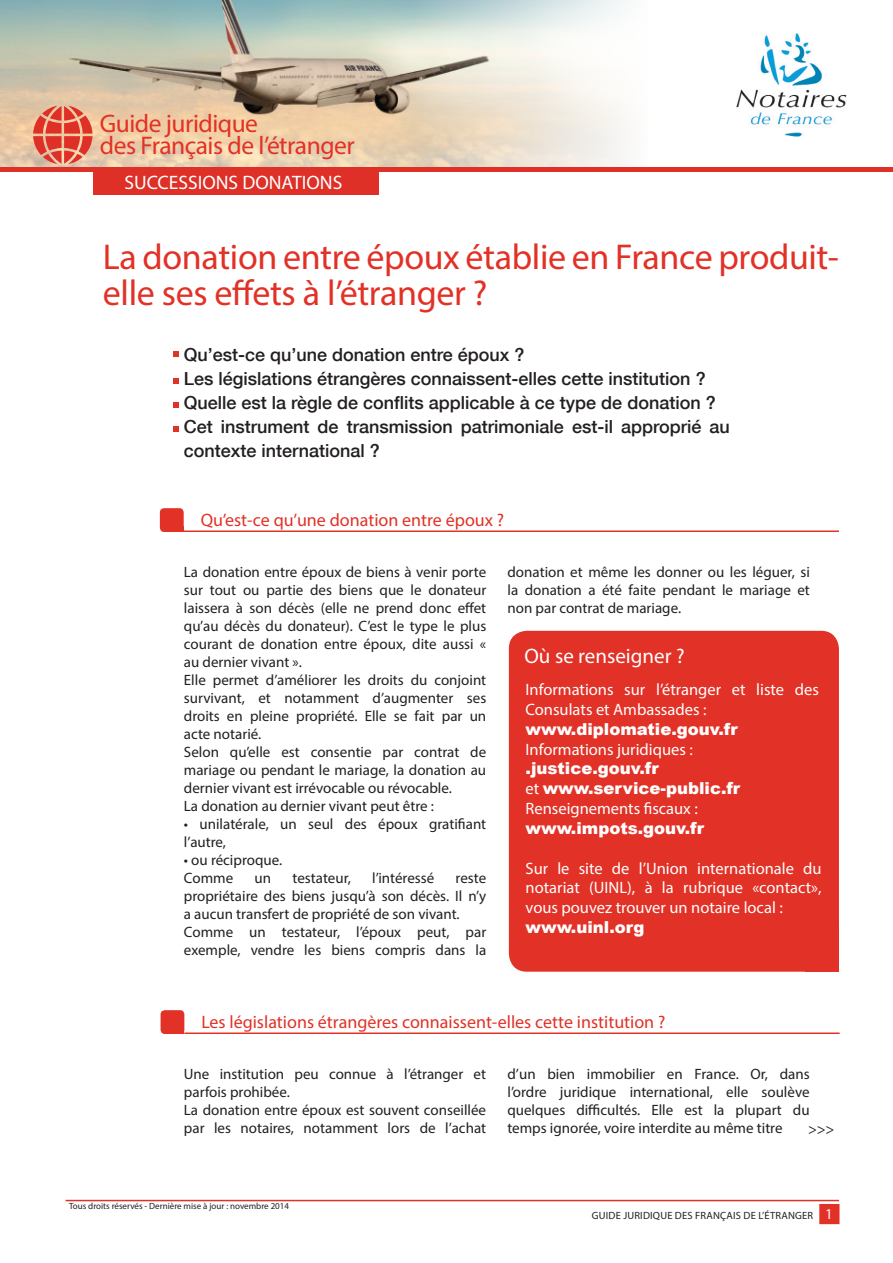
<style>
.page{position:relative;width:893px;height:1263px;background:#fff}
.page>*{position:absolute;margin:0;border:0;box-sizing:border-box;transform-origin:0 0}
.t1{font:36px/36px "Myriad Pro";letter-spacing:-.01em;color:#e23126}
.t2{font:25.5px/22.5px "Myriad Pro";letter-spacing:-.02em;color:#e23126}
.t3{font:21px "Myriad Pro";color:#fff}
.t4{font:19.5px "Myriad Pro";color:#fff}
.t5{font:500 18px/24px "Helvetica Neue";color:#231f20}
.t6{font:18px "Myriad Pro";color:#e23126}
.t7{font:16.5px/19.8px "Myriad Pro";color:#fff}
.t8{font:900 16.5px "Arial";color:#fff}
.t9{font:15px/18px "Myriad Pro";color:#231f20;text-align:justify}
.t10{font:15px "Myriad Pro";color:#fff}
.t11{font:10.5px "Myriad Pro";letter-spacing:.02em;color:#231f20}
.t12{font:9px "Myriad Pro";color:#231f20}
.s1{font-family:"Myriad Pro";font-weight:400}
</style>
<div class="page">
<img style="left:0;top:0;width:626px;height:167px">
<hr style="left:66px;top:1200px;width:773px;height:1px;background:#e23126">
<div style="left:819px;top:1204px;width:20px;height:20px;background:#e23126"></div>
<hr style="left:0;top:167px;width:893px;height:4px;background:#de3026">
<svg style="left:33px;top:106px;width:59px;height:58px;background:#e2725d"></svg>
<img style="left:736px;top:33px;width:110px;height:103px">
<div style="left:94px;top:171px;width:285px;height:24px;background:#de3026"></div>
<div style="left:509px;top:631px;width:330px;height:341px;background:#e23126;border-radius:18px"></div>
<div style="left:806px;top:924px;width:33px;height:48px;background:#e23126"></div>
<hr style="left:184px;top:530px;width:655px;height:2px;background:#e23126">
<svg style="left:173px;top:351px;width:6px;height:6px"></svg>
<svg style="left:173px;top:378px;width:6px;height:6px"></svg>
<svg style="left:173px;top:402px;width:6px;height:6px"></svg>
<svg style="left:173px;top:426px;width:6px;height:6px"></svg>
<hr style="left:184px;top:1032px;width:656px;height:2px;background:#e23126">
<div style="left:160px;top:508px;width:24px;height:24px;background:#e23126;border-radius:4px"></div>
<div style="left:161px;top:1010px;width:23px;height:24px;background:#e23126;border-radius:4px"></div>
<h2 class="t2" style="left:100px;top:112px;width:256px">Guide juridique<br>des Français de l’étranger</h2>
<p class="t4" style="left:124px;top:171px;width:219px">SUCCESSIONS DONATIONS</p>
<p class="t1" style="left:103px;top:239px;width:738px">La donation entre époux établie en France produit&shy;elle ses effets à l’étranger ?</p>
<p class="t5" style="left:184px;top:341px;width:342px">Qu’est-ce qu’une donation entre époux ?</p>
<p class="t5" style="left:184px;top:365px;width:523px">Les législations étrangères connaissent-elles cette institution ?</p>
<p class="t5" style="left:184px;top:389px;width:533px">Quelle est la règle de conflits applicable à ce type de donation ?</p>
<p class="t5" style="left:184px;top:413px;width:548px">Cet instrument de transmission patrimoniale est-il approprié au contexte international ?</p>
<p class="t6" style="left:201px;top:509px;width:305px">Qu’est-ce qu’une donation entre époux ?</p>
<p class="t9" style="left:184px;top:563px;width:304px">La donation entre époux de biens à venir porte sur tout ou partie des biens que le donateur laissera à son décès (elle ne prend donc effet qu’au décès du donateur). C’est le type le plus courant de donation entre époux, dite aussi « au dernier vivant ».</p>
<p class="t9" style="left:184px;top:671px;width:304px">Elle permet d’améliorer les droits du conjoint survivant, et notamment d’augmenter ses droits en pleine propriété. Elle se fait par un acte notarié.</p>
<p class="t9" style="left:184px;top:743px;width:304px">Selon qu’elle est consentie par contrat de mariage ou pendant le mariage, la donation au dernier vivant est irrévocable ou révocable.</p>
<p class="t9" style="left:184px;top:797px;width:251px">La donation au dernier vivant peut être :</p>
<p class="t9" style="left:184px;top:815px;width:304px">• unilatérale, un seul des époux gratifiant l’autre,</p>
<p class="t9" style="left:184px;top:851px;width:100px">• ou réciproque.</p>
<p class="t9" style="left:184px;top:869px;width:51px">Comme</p>
<p class="t9" style="left:255px;top:869px;width:18px">un</p>
<p class="t9" style="left:293px;top:869px;width:60px">testateur,</p>
<p class="t9" style="left:372px;top:869px;width:63px">l’intéressé</p>
<p class="t9" style="left:184px;top:869px;width:304px;text-indent:272px">reste propriétaire des biens jusqu’à son décès. Il n’y a aucun transfert de propriété de son vivant.</p>
<p class="t9" style="left:184px;top:923px;width:304px">Comme un testateur, l’époux peut, par exemple, vendre les biens compris dans la</p>
<p class="t9" style="left:507px;top:563px;width:304px">donation et même les donner ou les léguer, si la donation a été faite pendant le mariage et non par contrat de mariage.</p>
<p class="t3" style="left:524px;top:643px;width:162px">Où se renseigner ?</p>
<p class="t7" style="left:525px;top:679px;width:295px">Informations sur l’étranger et liste des<br>Consulats et Ambassades :</p>
<p class="t8" style="left:525px;top:717px;width:214px">www.diplomatie.gouv.fr</p>
<p class="t7" style="left:525px;top:739px;width:169px">Informations juridiques :</p>
<p class="t8" style="left:525px;top:756px;width:135px">.justice.gouv.fr</p>
<p class="t8" style="left:525px;top:776px;width:216px"><span class="s1">et</span> www.service-public.fr</p>
<p class="t7" style="left:525px;top:798px;width:174px">Renseignements fiscaux :</p>
<p class="t8" style="left:525px;top:816px;width:180px">www.impots.gouv.fr</p>
<p class="t7" style="left:526px;top:858px;width:297px;text-align:justify">Sur le site de l’Union internationale du notariat (UINL), à la rubrique «contact», vous pouvez trouver un notaire local :</p>
<p class="t8" style="left:526px;top:915px;width:121px">www.uinl.org</p>
<p class="t6" style="left:201px;top:1011px;width:466px">Les législations étrangères connaissent-elles cette institution ?</p>
<p class="t9" style="left:184px;top:1064px;width:304px">Une institution peu connue à l’étranger et parfois prohibée.</p>
<p class="t9" style="left:184px;top:1100px;width:304px">La donation entre époux est souvent conseillée par les notaires, notamment lors de l’achat</p>
<p class="t9" style="left:507px;top:1064px;width:304px">d’un bien immobilier en France. Or, dans l’ordre juridique international, elle soulève quelques difficultés. Elle est la plupart du temps ignorée, voire interdite au même titre</p>
<p class="t9" style="left:808px;top:1120px;width:28px">&gt;&gt;&gt;</p>
<p class="t12" style="left:69px;top:1201px;width:222px">Tous droits réservés - Dernière mise à jour : novembre 2014</p>
<p class="t11" style="left:592px;top:1209px;width:223px">GUIDE JURIDIQUE DES FRANÇAIS DE L’ÉTRANGER</p>
<p class="t10" style="left:825px;top:1205px;width:9px">1</p>
</div>
